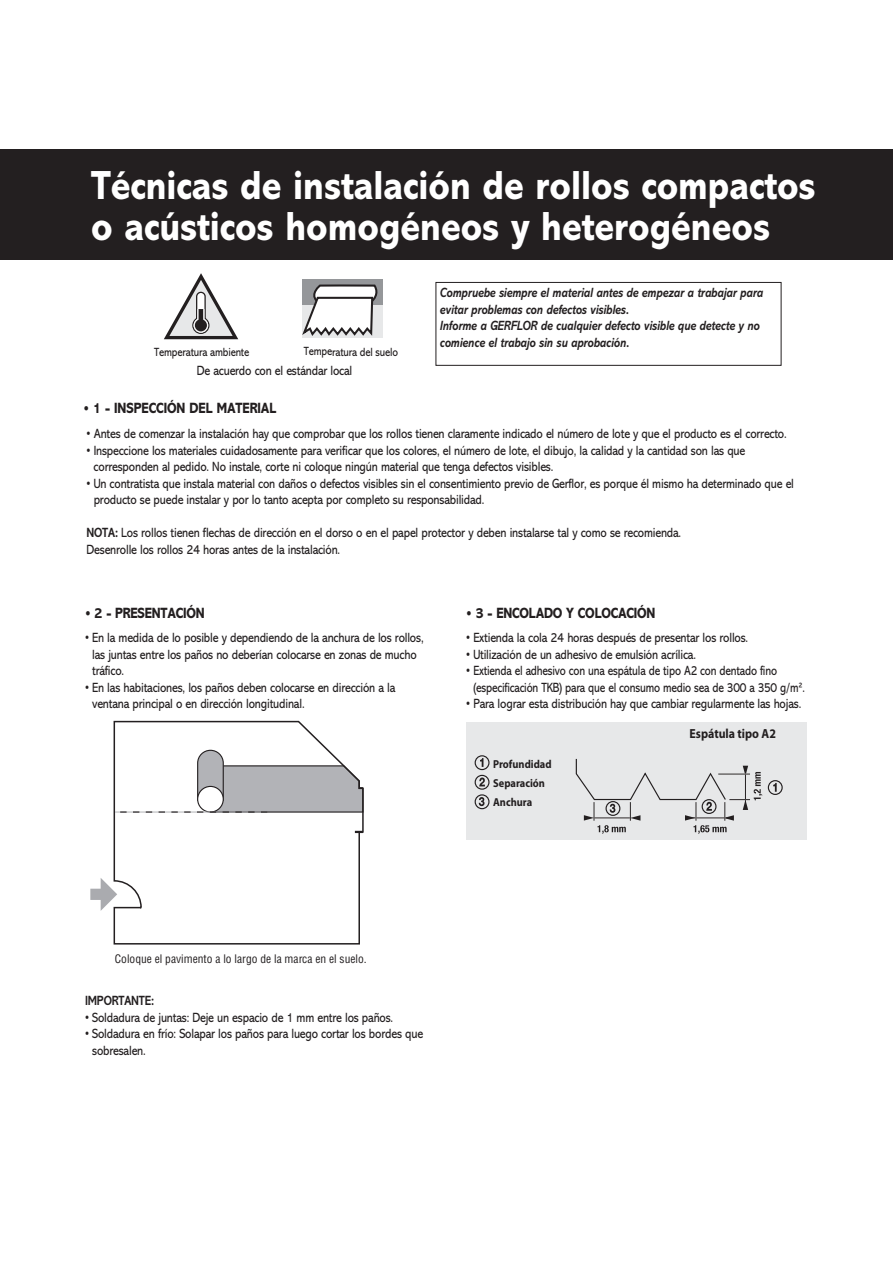
<style>
.page{position:relative;width:893px;height:1263px;background:#fff}
.page>*{position:absolute;margin:0;border:0;box-sizing:border-box;transform-origin:0 0}
.t1{font:800 40.95px/41px "Abadi";color:#fff;scale:.87 1}
.t2{font:800 15px "Abadi";letter-spacing:-.015em;color:#231f20;scale:.85 1}
.t3{font:13.5px/16.5px "Abadi";letter-spacing:-.015em;color:#231f20;scale:.85 1}
.t4{font:italic 700 13.5px/16.5px "Abadi";letter-spacing:-.015em;color:#231f20;scale:.85 1}
.t5{font:700 13.5px "Abadi";letter-spacing:-.015em;color:#231f20;scale:.85 1}
.t6{font:700 13.2px "Myriad Pro";color:#231f20;scale:.9 1}
.t7{font:12px "Abadi";letter-spacing:-.015em;color:#231f20;scale:.85 1}
.t8{font:condensed 11.55px "Helvetica";color:#231f20}
.t9{font:700 11.55px/19px "Myriad Pro";color:#231f20;scale:.9 1}
.s1{font-size:13.5px}
.s2{font-weight:700}
</style>
<div class="page">
<div style="left:0;top:149px;width:893px;height:110px;background:#231f20"></div>
<svg style="left:164px;top:273px;width:75px;height:67px"></svg>
<div style="left:302px;top:279px;width:81px;height:59px;background:#e7e8e9"></div>
<div style="left:302px;top:279px;width:81px;height:26px;background:#95979a"></div>
<svg style="left:302px;top:284px;width:76px;height:52px"></svg>
<div style="left:466px;top:722px;width:340px;height:118px;background:#e7e8e9"></div>
<div style="left:768px;top:780px;width:15px;height:15px;border:1px solid #231f20;border-radius:50%"></div>
<svg style="left:773px;top:783px;width:4px;height:9px"></svg>
<div style="left:475px;top:794px;width:14px;height:15px;border:1px solid #231f20;border-radius:50%"></div>
<svg style="left:479px;top:797px;width:5px;height:9px"></svg>
<div style="left:475px;top:775px;width:14px;height:15px;border:1px solid #231f20;border-radius:50%"></div>
<svg style="left:479px;top:777px;width:6px;height:9px"></svg>
<div style="left:475px;top:755px;width:14px;height:15px;border:1px solid #231f20;border-radius:50%"></div>
<svg style="left:480px;top:758px;width:3px;height:9px"></svg>
<svg style="left:575px;top:758px;width:187px;height:76px"></svg>
<div style="left:436px;top:282px;width:345px;height:84px;border:1px solid #231f20"></div>
<svg style="left:90px;top:878px;width:23px;height:33px"></svg>
<svg style="left:113px;top:721px;width:251px;height:224px"></svg>
<svg style="left:115px;top:749px;width:249px;height:64px"></svg>
<h1 class="t1" style="left:91px;top:169px;width:834px">Técnicas de instalación de rollos compactos o acústicos homogéneos y heterogéneos</h1>
<p class="t7" style="left:154px;top:347px;width:113px">Temperatura ambiente</p>
<p class="t7" style="left:304px;top:347px;width:112px">Temperatura del suelo</p>
<p class="t3" style="left:197px;top:363px;width:184px">De acuerdo con el estándar local</p>
<p class="t2" style="left:84px;top:403px;width:228px"><span class="s1">•</span> 1 - INSPECCIÓN DEL MATERIAL</p>
<p class="t4" style="left:440px;top:287px;width:382px">Compruebe siempre el material antes de empezar a trabajar para evitar problemas con defectos visibles.<br>Informe a GERFLOR de cualquier defecto visible que detecte y no comience el trabajo sin su aprobación.</p>
<p class="t3" style="left:87px;top:427px;width:825px">• Antes de comenzar la instalación hay que comprobar que los rollos tienen claramente indicado el número de lote y que el producto es el correcto.</p>
<p class="t3" style="left:94px;top:443px;width:768px;text-indent:-7px">• Inspeccione los materiales cuidadosamente para verificar que los colores, el número de lote, el dibujo, la calidad y la cantidad son las que corresponden al pedido. No instale, corte ni coloque ningún material que tenga defectos visibles.</p>
<p class="t3" style="left:94px;top:476px;width:825px;text-indent:-7px">• Un contratista que instala material con daños o defectos visibles sin el consentimiento previo de Gerflor, es porque él mismo ha determinado que el producto se puede instalar y por lo tanto acepta por completo su responsabilidad.</p>
<p class="t3" style="left:87px;top:526px;width:701px"><span class="s2">NOTA:</span> Los rollos tienen flechas de dirección en el dorso o en el papel protector y deben instalarse tal y como se recomienda.<br>Desenrolle los rollos 24 horas antes de la instalación.</p>
<p class="t2" style="left:85px;top:608px;width:142px"><span class="s1">•</span> 2 - PRESENTACIÓN</p>
<p class="t3" style="left:92px;top:631px;width:391px;text-indent:-7px">• En la medida de lo posible y dependiendo de la anchura de los rollos, las juntas entre los paños no deberían colocarse en zonas de mucho tráfico.</p>
<p class="t3" style="left:92px;top:680px;width:358px;text-indent:-7px">• En las habitaciones, los paños deben colocarse en dirección a la ventana principal o en dirección longitudinal.</p>
<p class="t2" style="left:466px;top:608px;width:224px"><span class="s1">•</span> 3 - ENCOLADO Y COLOCACIÓN</p>
<p class="t3" style="left:466px;top:631px;width:333px">• Extienda la cola 24 horas después de presentar los rollos.</p>
<p class="t3" style="left:466px;top:647px;width:272px">• Utilización de un adhesivo de emulsión acrílica.</p>
<p class="t3" style="left:473px;top:664px;width:391px;text-indent:-7px">• Extienda el adhesivo con una espátula de tipo A2 con dentado fino (especificación TKB) para que el consumo medio sea de 300 a 350 g/m².</p>
<p class="t3" style="left:466px;top:697px;width:396px">• Para lograr esta distribución hay que cambiar regularmente las hojas.</p>
<p class="t9" style="left:493px;top:755px;width:66px">Profundidad<br>Separación<br>Anchura</p>
<p class="t6" style="left:689px;top:728px;width:98px">Espátula tipo A2</p>
<p class="t8" style="left:115px;top:953px;width:253px">Coloque el pavimento a lo largo de la marca en el suelo.</p>
<p class="t5" style="left:85px;top:996px;width:83px">IMPORTANTE:</p>
<p class="t3" style="left:85px;top:1010px;width:364px">• Soldadura de juntas: Deje un espacio de 1 mm entre los paños.</p>
<p class="t3" style="left:92px;top:1027px;width:391px;text-indent:-7px">• Soldadura en frío: Solapar los paños para luego cortar los bordes que sobresalen.</p>
</div>
